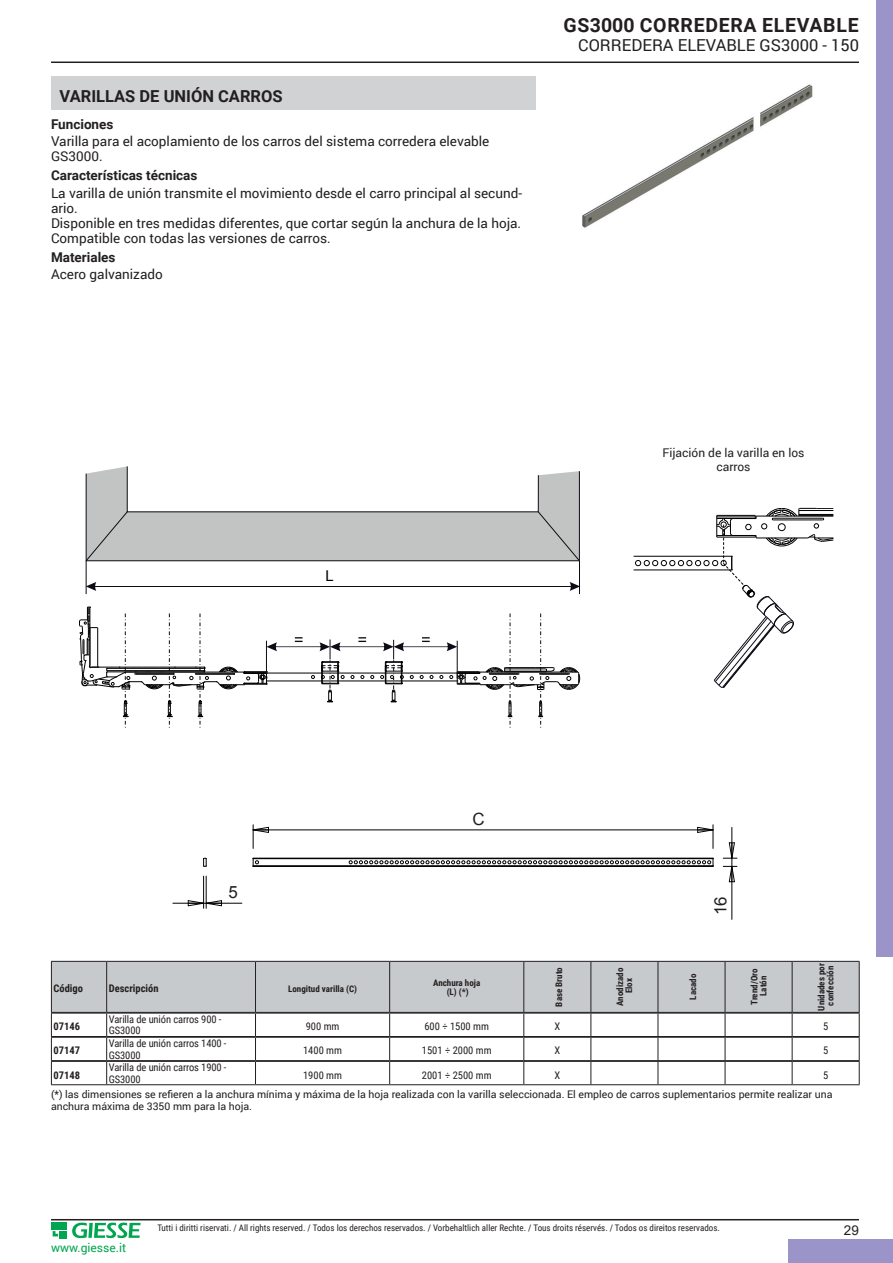
<style>
.page{position:relative;width:893px;height:1263px;background:#fff}
.page>*{position:absolute;margin:0;border:0;box-sizing:border-box;transform-origin:0 0}
.t1{font:700 19.5px "Roboto";letter-spacing:.035em;color:#231f20}
.t2{font:16.95px "Arial";color:#231f20}
.t3{font:16.5px "Roboto";color:#231f20}
.t4{font:700 16.5px "Roboto";color:#231f20}
.t5{font:14.85px "Arial";color:#000001}
.t6{font:13.5px/15px "Roboto";color:#231f20}
.t7{font:700 13.5px "Roboto";color:#231f20}
.t8{font:13.5px "Arial";color:#231f20}
.t9{font:12px/14.4px "Roboto";color:#231f20;text-align:center}
.t10{font:12px "Roboto";color:#00a54f}
.t11{font:10.5px/12.6px "Roboto";color:#231f20}
.t12{font:10.5px/11.2px "Roboto Condensed";letter-spacing:-.01em;color:#231f20}
.t13{font:700 10.5px "Roboto Condensed";color:#231f20}
.t14{font:9px "Roboto Condensed";color:#231f20}
.t15{font:700 9px/9px "Roboto Condensed";color:#231f20;text-align:center}
</style>
<div class="page">
<hr style="left:51px;top:62px;width:808px;height:1px;background:#231f20">
<hr style="left:51px;top:1219px;width:808px;height:1px;background:#231f20">
<div style="left:51px;top:1223px;width:7px;height:7px;background:#00a54f"></div>
<div style="left:59px;top:1223px;width:8px;height:7px;background:#00a54f"></div>
<div style="left:59px;top:1231px;width:8px;height:7px;background:#00a54f"></div>
<svg style="left:53px;top:1231px;width:5px;height:5px"></svg>
<svg style="left:72px;top:1222px;width:69px;height:16px"></svg>
<div style="left:876px;top:0;width:17px;height:957px;background:#9a94c8"></div>
<div style="left:788px;top:1239px;width:105px;height:24px;background:#9a94c8"></div>
<div style="left:51px;top:77px;width:485px;height:33px;background:#d1d2d4"></div>
<img style="left:582px;top:84px;width:231px;height:144px">
<svg style="left:85px;top:466px;width:495px;height:96px"></svg>
<svg style="left:79px;top:607px;width:501px;height:121px"></svg>
<svg style="left:87px;top:582px;width:9px;height:9px"></svg>
<hr style="left:95px;top:586px;width:480px;height:1px;background:#0d0b14">
<svg style="left:570px;top:582px;width:9px;height:9px"></svg>
<hr style="left:86px;top:561px;width:1px;height:33px;background:#0d0b14">
<hr style="left:579px;top:561px;width:1px;height:33px;background:#0d0b14">
<hr style="left:634px;top:570px;width:98px;height:1px;background:#000001">
<hr style="left:634px;top:556px;width:98px;height:1px;background:#000001">
<svg style="left:635px;top:508px;width:198px;height:180px"></svg>
<hr style="left:253px;top:829px;width:460px;height:1px;background:#000">
<hr style="left:731px;top:827px;width:1px;height:31px;background:#000">
<hr style="left:731px;top:866px;width:1px;height:53px;background:#000">
<hr style="left:203px;top:876px;width:1px;height:32px;background:#000">
<hr style="left:206px;top:876px;width:1px;height:32px;background:#000">
<hr style="left:173px;top:903px;width:31px;height:1px;background:#000">
<hr style="left:206px;top:903px;width:36px;height:1px;background:#000">
<svg style="left:253px;top:859px;width:6px;height:6px"></svg>
<svg style="left:349px;top:858px;width:365px;height:9px"></svg>
<hr style="left:253px;top:865px;width:460px;height:1px;background:#000">
<hr style="left:253px;top:858px;width:460px;height:1px;background:#000">
<hr style="left:253px;top:866px;width:460px;height:1px;background:#000">
<svg style="left:252px;top:825px;width:17px;height:23px"></svg>
<svg style="left:697px;top:825px;width:17px;height:23px"></svg>
<svg style="left:723px;top:842px;width:14px;height:41px"></svg>
<svg style="left:203px;top:857px;width:4px;height:10px"></svg>
<svg style="left:187px;top:900px;width:35px;height:7px"></svg>
<svg style="left:51px;top:961px;width:809px;height:124px"></svg>
<hr style="left:792px;top:1084px;width:68px;height:1px;background:#231f20">
<p class="t4" style="left:60px;top:84px;width:225px">VARILLAS DE UNIÓN CARROS</p>
<p class="t7" style="left:51px;top:115px;width:64px">Funciones</p>
<p class="t6" style="left:51px;top:133px;width:440px">Varilla para el acoplamiento de los carros del sistema corredera elevable<br>GS3000.</p>
<p class="t7" style="left:51px;top:166px;width:148px">Características técnicas</p>
<p class="t6" style="left:51px;top:185px;width:473px">La varilla de unión transmite el movimiento desde el carro principal al secund&shy;ario.<br>Disponible en tres medidas diferentes, que cortar según la anchura de la hoja.<br>Compatible con todas las versiones de carros.</p>
<p class="t7" style="left:51px;top:247px;width:66px">Materiales</p>
<p class="t6" style="left:51px;top:266px;width:113px">Acero galvanizado</p>
<h1 class="t1" style="left:564px;top:11px;width:296px">GS3000 CORREDERA ELEVABLE</h1>
<p class="t3" style="left:578px;top:34px;width:282px">CORREDERA ELEVABLE GS3000 - 150</p>
<p class="t5" style="left:325px;top:566px;width:10px">L</p>
<p class="t9" style="left:662px;top:445px;width:144px">Fijación de la varilla en los carros</p>
<p class="t2" style="left:229px;top:881px;width:11px">5</p>
<p class="t2" style="left:472px;top:808px;width:14px">C</p>
<p class="t2" style="left:709px;top:915px;width:20px;rotate:-90deg">16</p>
<p class="t13" style="left:54px;top:981px;width:31px">Código</p>
<p class="t13" style="left:109px;top:981px;width:51px">Descripción</p>
<p class="t15" style="left:288px;top:983px;width:70px">Longitud varilla (C)</p>
<p class="t15" style="left:433px;top:978px;width:49px">Anchura hoja (L) (*)</p>
<p class="t15" style="left:554px;top:1006px;width:41px;rotate:-90deg">Base Bruto</p>
<p class="t15" style="left:615px;top:1006px;width:40px;rotate:-90deg">Anodizado<br>Elox</p>
<p class="t15" style="left:688px;top:1000px;width:27px;rotate:-90deg">Lacado</p>
<p class="t15" style="left:749px;top:1005px;width:38px;rotate:-90deg">Trend/Oro<br>Latón</p>
<p class="t15" style="left:816px;top:1010px;width:49px;rotate:-90deg">Unidades por confección</p>
<p class="t13" style="left:54px;top:1019px;width:28px">07146</p>
<p class="t12" style="left:109px;top:1013px;width:114px">Varilla de unión carros 900 -<br>GS3000</p>
<p class="t12" style="left:306px;top:1020px;width:35px">900 mm</p>
<p class="t12" style="left:424px;top:1020px;width:66px">600 ÷ 1500 mm</p>
<p class="t12" style="left:554px;top:1020px;width:7px">X</p>
<p class="t12" style="left:823px;top:1020px;width:7px">5</p>
<p class="t13" style="left:54px;top:1043px;width:28px">07147</p>
<p class="t12" style="left:109px;top:1037px;width:119px">Varilla de unión carros 1400 -<br>GS3000</p>
<p class="t12" style="left:303px;top:1045px;width:40px">1400 mm</p>
<p class="t12" style="left:422px;top:1045px;width:71px">1501 ÷ 2000 mm</p>
<p class="t12" style="left:554px;top:1045px;width:7px">X</p>
<p class="t12" style="left:823px;top:1045px;width:7px">5</p>
<p class="t13" style="left:54px;top:1067px;width:28px">07148</p>
<p class="t12" style="left:109px;top:1061px;width:119px">Varilla de unión carros 1900 -<br>GS3000</p>
<p class="t12" style="left:303px;top:1069px;width:40px">1900 mm</p>
<p class="t12" style="left:422px;top:1069px;width:71px">2001 ÷ 2500 mm</p>
<p class="t12" style="left:554px;top:1069px;width:7px">X</p>
<p class="t12" style="left:823px;top:1069px;width:7px">5</p>
<p class="t11" style="left:51px;top:1087px;width:783px">(*) las dimensiones se refieren a la anchura mínima y máxima de la hoja realizada con la varilla seleccionada. El empleo de carros suplementarios permite realizar una anchura máxima de 3350 mm para la hoja.</p>
<p class="t10" style="left:51px;top:1239px;width:77px">www.giesse.it</p>
<p class="t14" style="left:157px;top:1222px;width:564px">Tutti i diritti riservati. / All rights reserved. / Todos los derechos reservados. / Vorbehaltlich aller Rechte. / Tous droits réservés. / Todos os direitos reservados.</p>
<p class="t8" style="left:844px;top:1220px;width:17px">29</p>
</div>
